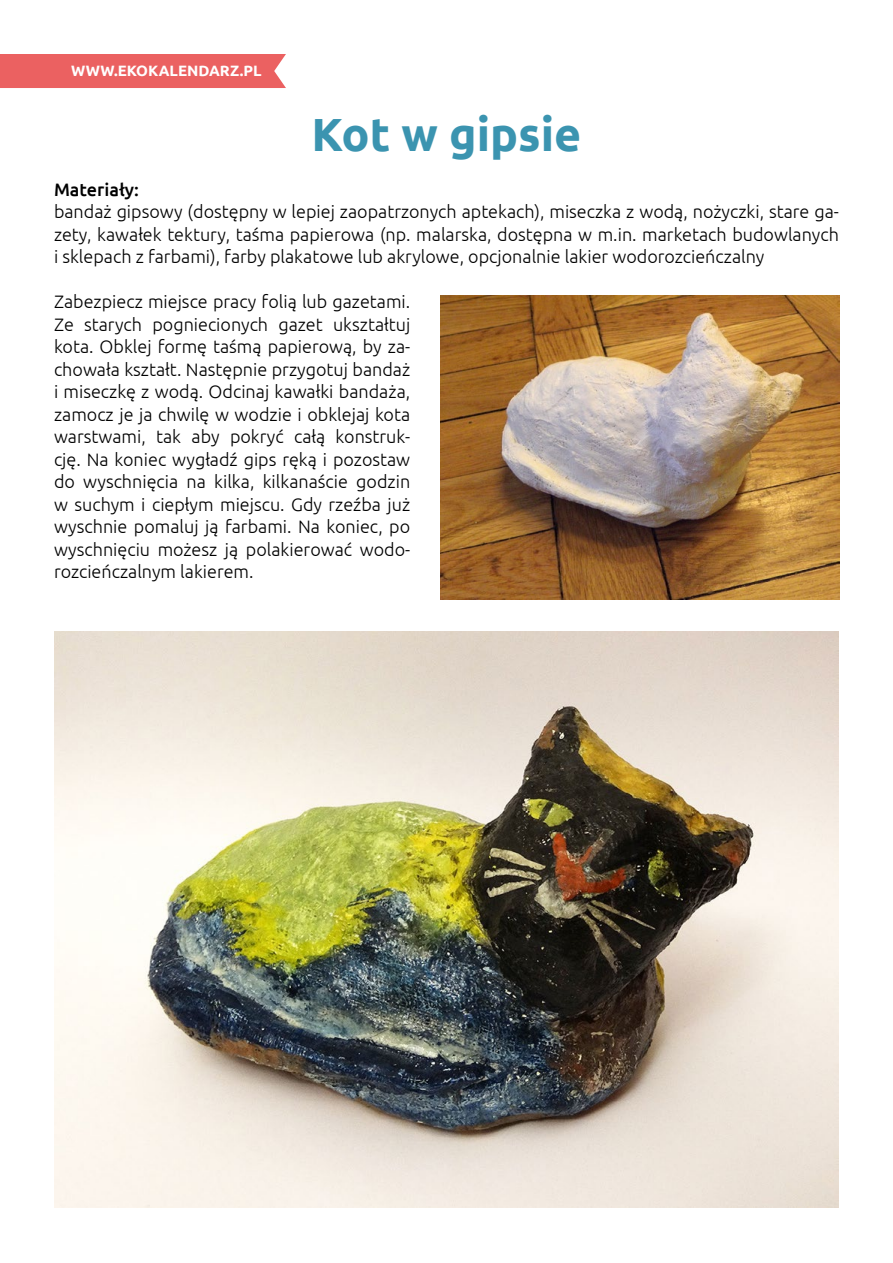
<style>
.page{position:relative;width:893px;height:1263px;background:#fff}
.page>*{position:absolute;margin:0;border:0;box-sizing:border-box;transform-origin:0 0}
.t1{font:700 46.5px "Ubuntu";color:#3b94b0}
.t2{font:300 18px/22.5px "Ubuntu";color:#000;text-align:justify}
.t3{font:500 18px "Ubuntu";color:#000}
.t4{font:700 15px "Ubuntu";color:#fff}
</style>
<div class="page">
<div style="left:0;top:54px;width:286px;height:34px;background:#eb6161"></div>
<img style="left:440px;top:295px;width:399px;height:304px">
<img style="left:54px;top:631px;width:785px;height:577px">
<p class="t4" style="left:71px;top:62px;width:192px">WWW.EKOKALENDARZ.PL</p>
<h1 class="t1" style="left:312px;top:106px;width:271px">Kot w gipsie</h1>
<p class="t3" style="left:54px;top:178px;width:86px">Materiały:</p>
<p class="t2" style="left:54px;top:200px;width:786px">bandaż gipsowy (dostępny w lepiej zaopatrzonych aptekach), miseczka z wodą, nożyczki, stare ga&shy;zety, kawałek tektury, taśma papierowa (np. malarska, dostępna w m.in. marketach budowlanych i sklepach z farbami), farby plakatowe lub akrylowe, opcjonalnie lakier wodorozcieńczalny</p>
<p class="t2" style="left:54px;top:290px;width:358px">Zabezpiecz miejsce pracy folią lub gazetami.<br>Ze starych pogniecionych gazet ukształtuj kota. Obklej formę taśmą papierową, by za&shy;chowała kształt. Następnie przygotuj bandaż i miseczkę z wodą. Odcinaj kawałki bandaża, zamocz je ja chwilę w wodzie i obklejaj kota warstwami, tak aby pokryć całą konstruk&shy;cję. Na koniec wygładź gips ręką i pozostaw do wyschnięcia na kilka, kilkanaście godzin w suchym i ciepłym miejscu. Gdy rzeźba już wyschnie pomaluj ją farbami. Na koniec, po wyschnięciu możesz ją polakierować wodo&shy;rozcieńczalnym lakierem.</p>
</div>
